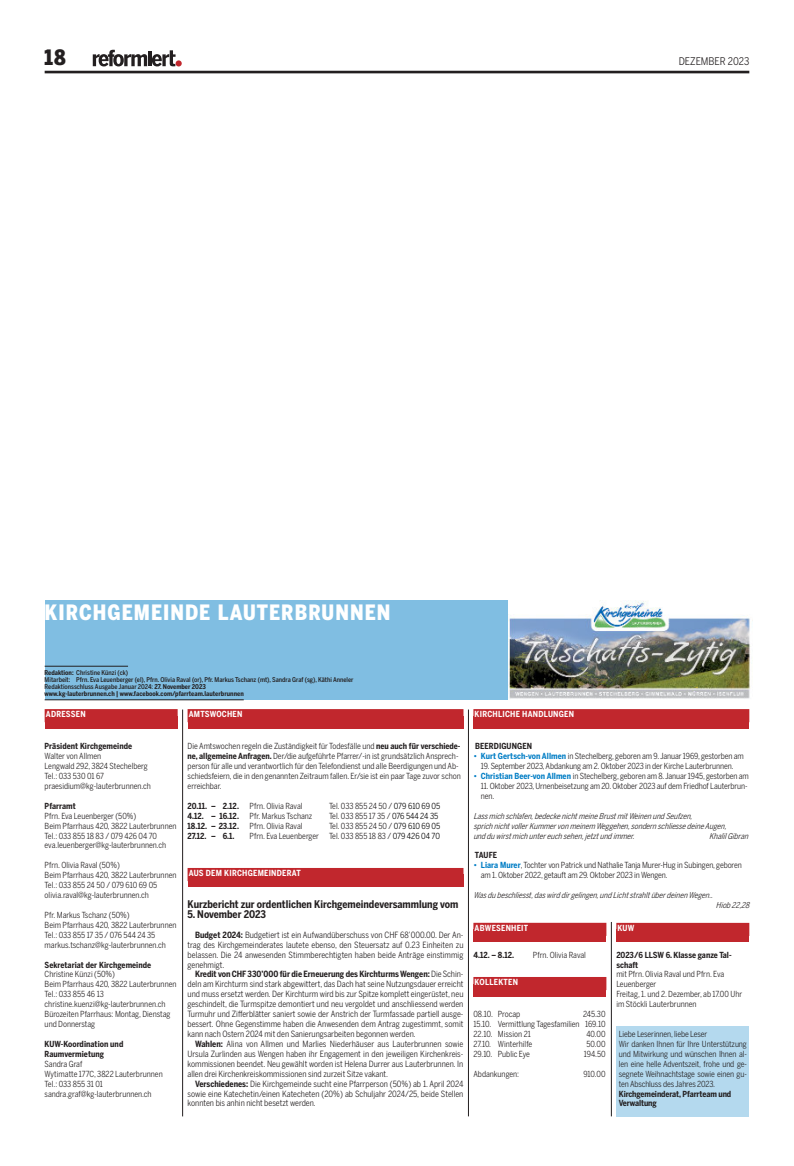
<style>
.page{position:relative;width:794px;height:1166px;background:#fff}
.page>*{position:absolute;margin:0;border:0;box-sizing:border-box;transform-origin:0 0}
.t1{font:900 21px "Benton Sans Cond";letter-spacing:.05em;color:#fff}
.t2{font:900 21px "Benton Sans Cond";color:#231f20}
.t3{font:700 10.5px "Benton Sans Cond";color:#231f20}
.t4{font:10.5px "Benton Sans Cond";color:#231f20}
.t5{font:8.58px/9.9px "Benton Sans Cond";color:#231f20;text-align:justify}
.t6{font:8.31px/9.9px "Benton Sans Cond";color:#231f20}
.t7{font:700 8.31px/9.9px "Benton Sans Cond";letter-spacing:.005em;color:#231f20}
.t8{font:700 8.31px "Benton Sans Cond";letter-spacing:.03em;color:#fff}
.t9{font:italic 8.05px/9.9px "Benton Sans Cond";color:#231f20}
.t10{font:500 6.56px/7px "Benton Sans Cond";color:#231f20}
.s1{font-weight:700}
.s2{color:#000}
.s3{font-weight:700;color:#007dc5}
</style>
<div class="page">
<hr style="left:45px;top:71px;width:704px;height:2px;background:#231f20">
<svg style="left:93px;top:50px;width:89px;height:16px"></svg>
<div style="left:45px;top:601px;width:463px;height:99px;background:#80bee2"></div>
<hr style="left:45px;top:666px;width:83px;height:1px;background:#231f20">
<hr style="left:45px;top:699px;width:199px;height:1px;background:#231f20">
<img style="left:508px;top:600px;width:245px;height:99px">
<div style="left:45px;top:716px;width:133px;height:12px;background:#c1272d"></div>
<div style="left:45px;top:709px;width:133px;height:13px;background:#c1272d"></div>
<hr style="left:468px;top:709px;width:1px;height:407px;background:#231f20">
<hr style="left:182px;top:709px;width:1px;height:407px;background:#231f20">
<div style="left:188px;top:716px;width:275px;height:12px;background:#c1272d"></div>
<div style="left:188px;top:709px;width:275px;height:13px;background:#c1272d"></div>
<div style="left:473px;top:929px;width:133px;height:13px;background:#c1272d"></div>
<div style="left:473px;top:923px;width:133px;height:13px;background:#c1272d"></div>
<div style="left:473px;top:716px;width:276px;height:12px;background:#c1272d"></div>
<div style="left:473px;top:709px;width:276px;height:13px;background:#c1272d"></div>
<div style="left:188px;top:874px;width:275px;height:13px;background:#c1272d"></div>
<div style="left:188px;top:868px;width:275px;height:13px;background:#c1272d"></div>
<div style="left:473px;top:983px;width:133px;height:13px;background:#c1272d"></div>
<div style="left:473px;top:977px;width:133px;height:13px;background:#c1272d"></div>
<div style="left:616px;top:929px;width:133px;height:13px;background:#c1272d"></div>
<div style="left:616px;top:923px;width:133px;height:13px;background:#c1272d"></div>
<hr style="left:611px;top:922px;width:1px;height:194px;background:#231f20">
<div style="left:616px;top:1026px;width:133px;height:90px;background:#b4d9ee"></div>
<h1 class="t2" style="left:45px;top:49px;width:23px">18</h1>
<p class="t4" style="left:678px;top:57px;width:72px">DEZEMBER 2023</p>
<h1 class="t1" style="left:45px;top:604px;width:347px">KIRCHGEMEINDE LAUTERBRUNNEN</h1>
<p class="t10" style="left:45px;top:669px;width:310px"><span class="s1">Redaktion:</span> Christine Künzi (ck)<br>Mitarbeit: Pfrn. Eva Leuenberger (el), Pfrn. Olivia Raval (or), Pfr. Markus Tschanz (mt), Sandra Graf (sg), Käthi Anneler Redaktionsschluss Ausgabe Januar 2024: <span class="s1">27. November 2023<br>www.kg-lauterbrunnen.ch | www.facebook.com/pfarrteam.lauterbrunnen</span></p>
<p class="t8" style="left:46px;top:711px;width:41px">ADRESSEN</p>
<p class="t7" style="left:45px;top:742px;width:89px">Präsident Kirchgemeinde</p>
<p class="t6" style="left:45px;top:752px;width:108px">Walter von Allmen<br>Lengwald 292, 3824 Stechelberg<br>Tel.: 033 530 01 67 praesidium@kg-lauterbrunnen.ch</p>
<p class="t7" style="left:45px;top:801px;width:33px">Pfarramt</p>
<p class="t6" style="left:45px;top:811px;width:133px">Pfrn. Eva Leuenberger (50%)<br>Beim Pfarrhaus 420, 3822 Lauterbrunnen Tel.: 033 855 18 83 / 079 426 04 70 eva.leuenberger@kg-lauterbrunnen.ch</p>
<p class="t6" style="left:45px;top:861px;width:133px">Pfrn. Olivia Raval (50%)<br>Beim Pfarrhaus 420, 3822 Lauterbrunnen Tel.: 033 855 24 50 / 079 610 69 05 olivia.raval@kg-lauterbrunnen.ch</p>
<p class="t6" style="left:45px;top:910px;width:133px">Pfr. Markus Tschanz (50%)<br>Beim Pfarrhaus 420, 3822 Lauterbrunnen Tel.: 033 855 17 35 / 076 544 24 35 markus.tschanz@kg-lauterbrunnen.ch</p>
<p class="t7" style="left:45px;top:960px;width:108px">Sekretariat der Kirchgemeinde</p>
<p class="t6" style="left:45px;top:970px;width:133px">Christine Künzi (50%)<br>Beim Pfarrhaus 420, 3822 Lauterbrunnen<br>Tel.: 033 855 46 13 christine.kuenzi@kg-lauterbrunnen.ch<br>Bürozeiten Pfarrhaus: Montag, Dienstag und Donnerstag</p>
<p class="t7" style="left:45px;top:1039px;width:80px">KUW-Koordination und<br>Raumvermietung</p>
<p class="t6" style="left:45px;top:1059px;width:120px">Sandra Graf<br>Wytimatte 177C, 3822 Lauterbrunnen<br>Tel.: 033 855 31 01 sandra.graf@kg-lauterbrunnen.ch</p>
<p class="t8" style="left:189px;top:711px;width:55px">AMTSWOCHEN</p>
<p class="t6" style="left:188px;top:742px;width:275px">Die Amtswochen regeln die Zuständigkeit für Todesfälle und <span class="s1">neu auch für verschiede&shy;ne, allgemeine Anfragen.</span> Der/die aufgeführte Pfarrer/-in ist grundsätzlich Ansprech&shy;person für alle und verantwortlich für den Telefondienst und alle Beerdigungen und Ab&shy;schiedsfeiern, die in den genannten Zeitraum fallen. Er/sie ist ein paar Tage zuvor schon erreichbar.</p>
<p class="t7" style="left:188px;top:801px;width:53px">20.11. – 2.12.</p>
<p class="t6" style="left:250px;top:801px;width:54px">Pfrn. Olivia Raval</p>
<p class="t6" style="left:329px;top:801px;width:113px">Tel. 033 855 24 50 / <span class="s2">079 610 69 05</span></p>
<p class="t7" style="left:188px;top:811px;width:53px">4.12. – 16.12.</p>
<p class="t6" style="left:250px;top:811px;width:64px">Pfr. Markus Tschanz</p>
<p class="t6" style="left:329px;top:811px;width:111px">Tel. 033 855 17 35 / <span class="s2">076 544 24 35</span></p>
<p class="t7" style="left:188px;top:821px;width:53px">18.12. – 23.12.</p>
<p class="t6" style="left:250px;top:821px;width:54px">Pfrn. Olivia Raval</p>
<p class="t6" style="left:329px;top:821px;width:113px">Tel. 033 855 24 50 / <span class="s2">079 610 69 05</span></p>
<p class="t7" style="left:188px;top:831px;width:49px">27.12. – 6.1.</p>
<p class="t6" style="left:250px;top:831px;width:192px">Pfrn. Eva Leuenberger Tel. 033 855 18 83 / <span class="s2">079 426 04 70</span></p>
<p class="t8" style="left:189px;top:870px;width:113px">AUS DEM KIRCHGEMEINDERAT</p>
<p class="t3" style="left:188px;top:900px;width:272px">Kurzbericht zur ordentlichen Kirchgemeindeversammlung vom</p>
<p class="t3" style="left:188px;top:909px;width:80px">5. November 2023</p>
<p class="t5" style="left:188px;top:930px;width:277px;text-indent:7px"><span class="s1">Budget 2024:</span> Budgetiert ist ein Aufwandüberschuss von CHF 68’000.00. Der An&shy;trag des Kirchgemeinderates lautete ebenso, den Steuersatz auf 0.23 Einheiten zu belassen. Die 24 anwesenden Stimmberechtigten haben beide Anträge einstimmig genehmigt.</p>
<p class="t5" style="left:188px;top:970px;width:277px;text-indent:7px"><span class="s1">Kredit von CHF 330’000 für die Erneuerung des Kirchturms Wengen:</span>Die Schin&shy;deln am Kirchturm sind stark abgewittert, das Dach hat seine Nutzungsdauer erreicht und muss ersetzt werden. Der Kirchturm wird bis zur Spitze komplett eingerüstet, neu geschindelt, die Turmspitze demontiert und neu vergoldet und anschliessend werden Turmuhr und Zifferblätter saniert sowie der Anstrich der Turmfassade partiell ausge&shy;bessert. Ohne Gegenstimme haben die Anwesenden dem Antrag zugestimmt, somit kann nach Ostern 2024 mit den Sanierungsarbeiten begonnen werden.</p>
<p class="t5" style="left:188px;top:1039px;width:277px;text-indent:7px"><span class="s1">Wahlen:</span> Alina von Allmen und Marlies Niederhäuser aus Lauterbrunnen sowie Ursula Zurlinden aus Wengen haben ihr Engagement in den jeweiligen Kirchenkreis&shy;kommissionen beendet. Neu gewählt worden ist Helena Durrer aus Lauterbrunnen. In allen drei Kirchenkreiskommissionen sind zurzeit Sitze vakant.</p>
<p class="t5" style="left:188px;top:1079px;width:277px;text-indent:7px"><span class="s1">Verschiedenes:</span> Die Kirchgemeinde sucht eine Pfarrperson (50%) ab 1. April 2024 sowie eine Katechetin/einen Katecheten (20%) ab Schuljahr 2024/25, beide Stellen konnten bis anhin nicht besetzt werden.</p>
<p class="t8" style="left:474px;top:711px;width:101px">KIRCHLICHE HANDLUNGEN</p>
<p class="t7" style="left:475px;top:742px;width:58px">BEERDIGUNGEN</p>
<p class="t6" style="left:473px;top:752px;width:272px"><span class="s3">• Kurt Gertsch-von Allmen</span> in Stechelberg, geboren am 9.Januar 1969, gestorben am</p>
<p class="t6" style="left:481px;top:762px;width:254px">19. September 2023,Abdankung am 2. Oktober 2023 in der Kirche Lauterbrunnen.</p>
<p class="t6" style="left:473px;top:772px;width:277px"><span class="s3">• Christian Beer-von Allmen</span> in Stechelberg, geboren am 8.Januar 1945, gestorben am</p>
<p class="t6" style="left:481px;top:781px;width:268px">11. Oktober 2023, Urnenbeisetzung am 20. Oktober 2023 auf dem Friedhof Lauterbrun&shy;nen.</p>
<p class="t9" style="left:473px;top:811px;width:256px">Lass mich schlafen, bedecke nicht meine Brust mit Weinen und Seufzen,<br>sprich nicht voller Kummer von meinem Weggehen, sondern schliesse deine Augen, und du wirst mich unter euch sehen, jetzt und immer.</p>
<p class="t9" style="left:709px;top:831px;width:42px">Khalil Gibran</p>
<p class="t7" style="left:475px;top:851px;width:24px">TAUFE</p>
<p class="t6" style="left:481px;top:861px;width:262px;text-indent:-7px"><span class="s3">• Liara Murer</span>,Tochter von Patrick und Nathalie Tanja Murer-Hug in Subingen, geboren am 1. Oktober 2022, getauft am 29. Oktober 2023 in Wengen.</p>
<p class="t9" style="left:473px;top:891px;width:243px">Was du beschliesst, das wird dir gelingen, und Licht strahlt über deinen Wegen..</p>
<p class="t9" style="left:716px;top:901px;width:37px">Hiob 22,28</p>
<p class="t8" style="left:474px;top:924px;width:55px">ABWESENHEIT</p>
<p class="t7" style="left:473px;top:950px;width:42px">4.12. – 8.12.</p>
<p class="t6" style="left:533px;top:950px;width:54px">Pfrn. Olivia Raval</p>
<p class="t8" style="left:474px;top:979px;width:45px">KOLLEKTEN</p>
<p class="t6" style="left:473px;top:1010px;width:48px">08.10. Procap</p>
<p class="t6" style="left:473px;top:1010px;width:134px;text-align:justify;text-indent:110px">245.30<br>15.10. Vermittlung Tagesfamilien 169.10<br>22.10. Mission 21</p>
<p class="t6" style="left:586px;top:1029px;width:21px">40.00</p>
<p class="t6" style="left:473px;top:1039px;width:60px">27.10. Winterhilfe</p>
<p class="t6" style="left:586px;top:1039px;width:21px">50.00</p>
<p class="t6" style="left:473px;top:1049px;width:58px">29.10. Public Eye</p>
<p class="t6" style="left:584px;top:1049px;width:23px">194.50</p>
<p class="t6" style="left:473px;top:1069px;width:47px">Abdankungen:</p>
<p class="t6" style="left:583px;top:1069px;width:24px">910.00</p>
<p class="t8" style="left:617px;top:924px;width:18px">KUW</p>
<p class="t7" style="left:616px;top:950px;width:117px">2023/6 LLSW 6. Klasse ganze Tal&shy;schaft</p>
<p class="t6" style="left:616px;top:970px;width:127px">mit Pfrn. Olivia Raval und Pfrn. Eva<br>Leuenberger<br>Freitag, 1. und 2. Dezember, ab 17.00 Uhr im Stöckli Lauterbrunnen</p>
<p class="t6" style="left:619px;top:1029px;width:129px">Liebe Leserinnen, liebe Leser<br>Wir danken Ihnen für Ihre Unterstützung und Mitwirkung und wünschen Ihnen al&shy;len eine helle Adventszeit, frohe und ge&shy;segnete Weihnachtstage sowie einen gu&shy;ten Abschluss des Jahres 2023.</p>
<p class="t7" style="left:619px;top:1089px;width:114px">Kirchgemeinderat, Pfarrteam und<br>Verwaltung</p>
</div>
